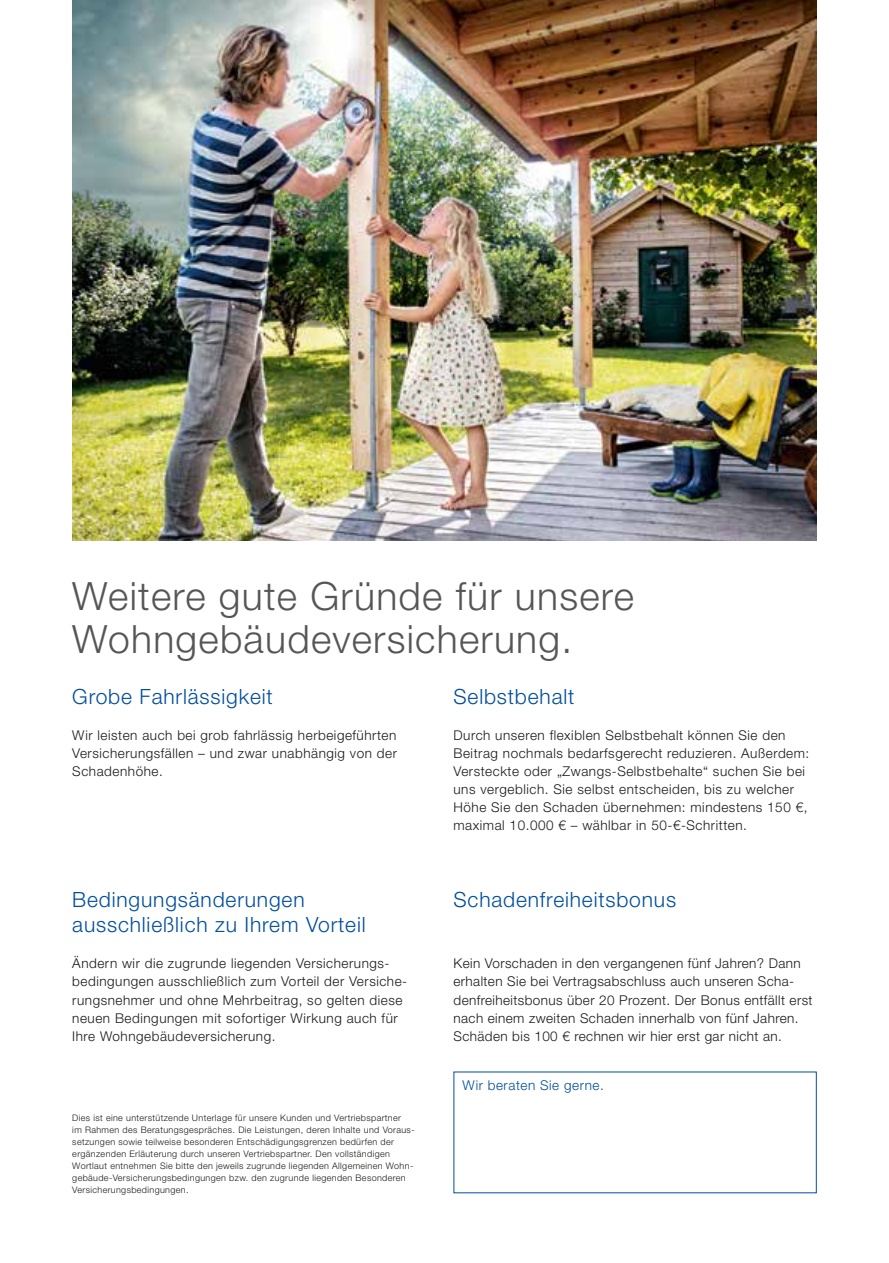
<style>
.page{position:relative;width:889px;height:1263px;background:#fff}
.page>*{position:absolute;margin:0;border:0;box-sizing:border-box;transform-origin:0 0}
.t1{font:300 39px/42.5px "Helvetica Neue LT Pro";letter-spacing:.03em;color:#565656}
.t2{font:300 21px/25.5px "Helvetica Neue LT Pro";letter-spacing:.04em;color:#004e9e}
.t3{font:300 13.5px/18.1px "Helvetica Neue LT Pro";letter-spacing:.04em;color:#1a1a18}
.t4{font:300 13.5px "Helvetica Neue LT Pro";letter-spacing:.04em;color:#004e9e}
.t5{font:300 9px/12px "Helvetica Neue LT Pro";letter-spacing:.04em;color:#1a1a18}
</style>
<div class="page">
<img style="left:72px;top:0;width:745px;height:540px">
<h1 class="t1" style="left:72px;top:574px;width:563px">Weitere gute Gründe für unsere<br>Wohngebäudeversicherung.</h1>
<h2 class="t2" style="left:72px;top:683px;width:202px">Grobe Fahrlässigkeit</h2>
<p class="t3" style="left:72px;top:726px;width:326px;text-align:justify">Wir leisten auch bei grob fahrlässig herbeigeführten Versicherungsfällen – und zwar unabhängig von der Schadenhöhe.</p>
<h2 class="t2" style="left:72px;top:886px;width:295px">Bedingungsänderungen ausschließlich zu Ihrem Vorteil</h2>
<p class="t3" style="left:72px;top:954px;width:336px">Ändern wir die zugrunde liegenden Versicherungs&shy;bedingungen ausschließlich zum Vorteil der Versiche&shy;rungsnehmer und ohne Mehrbeitrag, so gelten diese neuen Bedingungen mit sofortiger Wirkung auch für Ihre Wohngebäudeversicherung.</p>
<p class="t5" style="left:72px;top:1111px;width:343px">Dies ist eine unterstützende Unterlage für unsere Kunden und Vertriebspartner<br>im Rahmen des Beratungsgespräches. Die Leistungen, deren Inhalte und Voraus&shy;setzungen sowie teilweise besonderen Entschädigungsgrenzen bedürfen der ergänzenden Erläuterung durch unseren Vertriebspartner. Den vollständigen Wortlaut entnehmen Sie bitte den jeweils zugrunde liegenden Allgemeinen Wohn&shy;gebäude-Versicherungsbedingungen bzw. den zugrunde liegenden Besonderen Versicherungsbedingungen.</p>
<h2 class="t2" style="left:453px;top:683px;width:122px">Selbstbehalt</h2>
<p class="t3" style="left:453px;top:726px;width:357px">Durch unseren flexiblen Selbstbehalt können Sie den Beitrag nochmals bedarfsgerecht reduzieren. Außerdem:<br>Versteckte oder „Zwangs-Selbstbehalte“ suchen Sie bei uns vergeblich. Sie selbst entscheiden, bis zu welcher Höhe Sie den Schaden übernehmen: mindestens 150 €, maximal 10.000 € – wählbar in 50-€-Schritten.</p>
<h2 class="t2" style="left:453px;top:886px;width:224px">Schadenfreiheitsbonus</h2>
<p class="t3" style="left:453px;top:954px;width:360px">Kein Vorschaden in den vergangenen fünf Jahren? Dann erhalten Sie bei Vertragsabschluss auch unseren Scha&shy;denfreiheitsbonus über 20 Prozent. Der Bonus entfällt erst nach einem zweiten Schaden innerhalb von fünf Jahren.<br>Schäden bis 100 € rechnen wir hier erst gar nicht an.</p>
<p class="t4" style="left:462px;top:1077px;width:143px">Wir beraten Sie gerne.</p>
</div>
